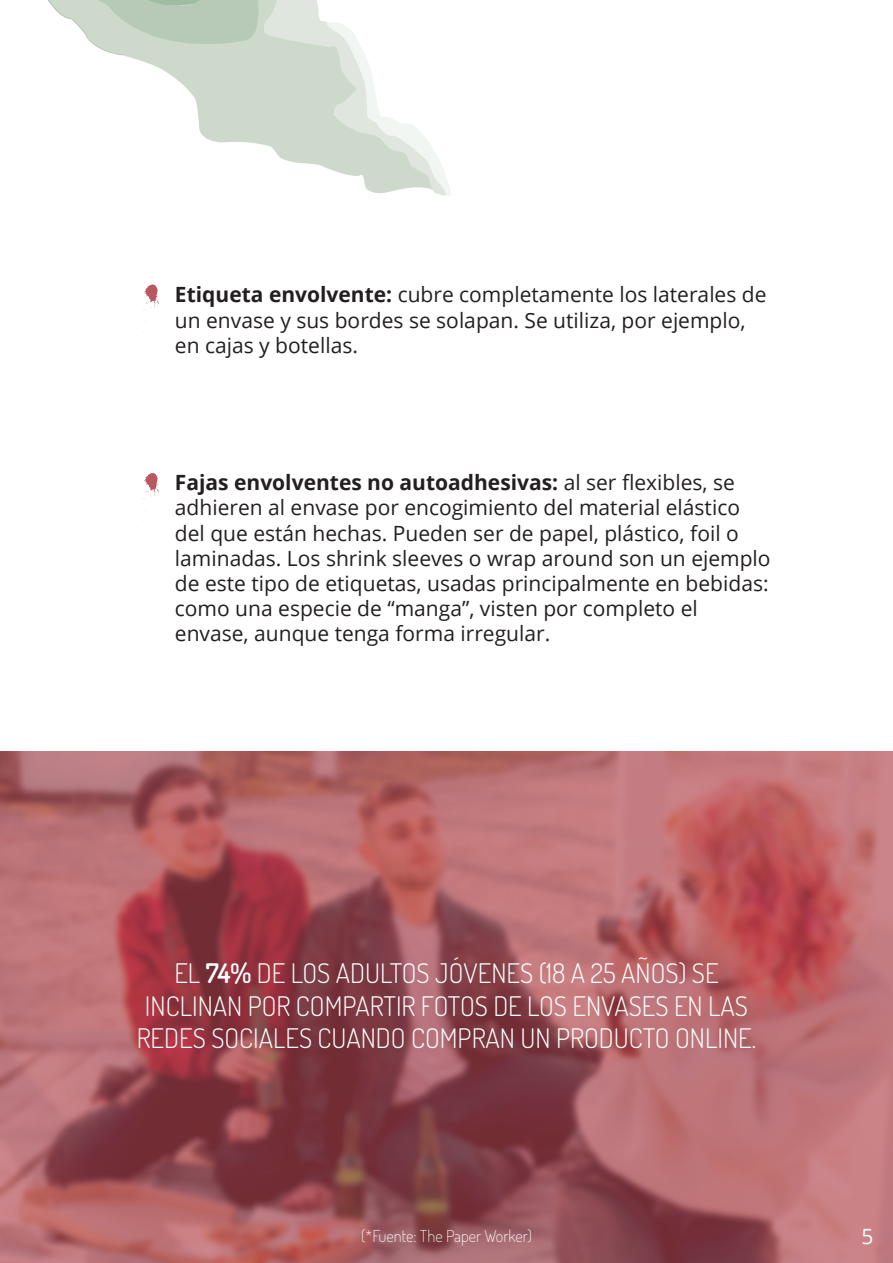
<style>
.page{position:relative;width:893px;height:1263px;background:#fff}
.page>*{position:absolute;margin:0;border:0;box-sizing:border-box;transform-origin:0 0}
.t1{font:300 27px/32.4px "Dosis";color:#fff;text-align:center}
.t2{font:21px/25.2px "Open Sans";color:#231f20}
.t3{font:21px "Open Sans";color:#fff}
.t4{font:200 16.5px "Dosis";color:#fff}
.s1{font-weight:700}
.s2{font-weight:600}
</style>
<div class="page">
<svg style="left:47px;top:0;width:404px;height:196px"></svg>
<svg style="left:143px;top:473px;width:16px;height:26px"></svg>
<svg style="left:143px;top:284px;width:16px;height:26px"></svg>
<svg style="left:0;top:751px;width:893px;height:512px;background:#a85c61"></svg>
<p class="t2" style="left:175px;top:282px;width:593px"><span class="s1">Etiqueta envolvente:</span> cubre completamente los laterales de un envase y sus bordes se solapan. Se utiliza, por ejemplo, en cajas y botellas.</p>
<p class="t2" style="left:175px;top:469px;width:597px"><span class="s1">Fajas envolventes no autoadhesivas:</span> al ser flexibles, se adhieren al envase por encogimiento del material elástico del que están hechas. Pueden ser de papel, plástico, foil o laminadas. Los shrink sleeves o wrap around son un ejemplo de este tipo de etiquetas, usadas principalmente en bebidas: como una especie de “manga”, visten por completo el envase, aunque tenga forma irregular.</p>
<p class="t1" style="left:137px;top:956px;width:621px">EL <span class="s2">74%</span> DE LOS ADULTOS JÓVENES (18 A 25 AÑOS) SE<br>INCLINAN POR COMPARTIR FOTOS DE LOS ENVASES EN LAS<br>REDES SOCIALES CUANDO COMPRAN UN PRODUCTO ONLINE.</p>
<p class="t4" style="left:361px;top:1225px;width:172px">(*Fuente: The Paper Worker)</p>
<p class="t3" style="left:861px;top:1222px;width:14px">5</p>
</div>
